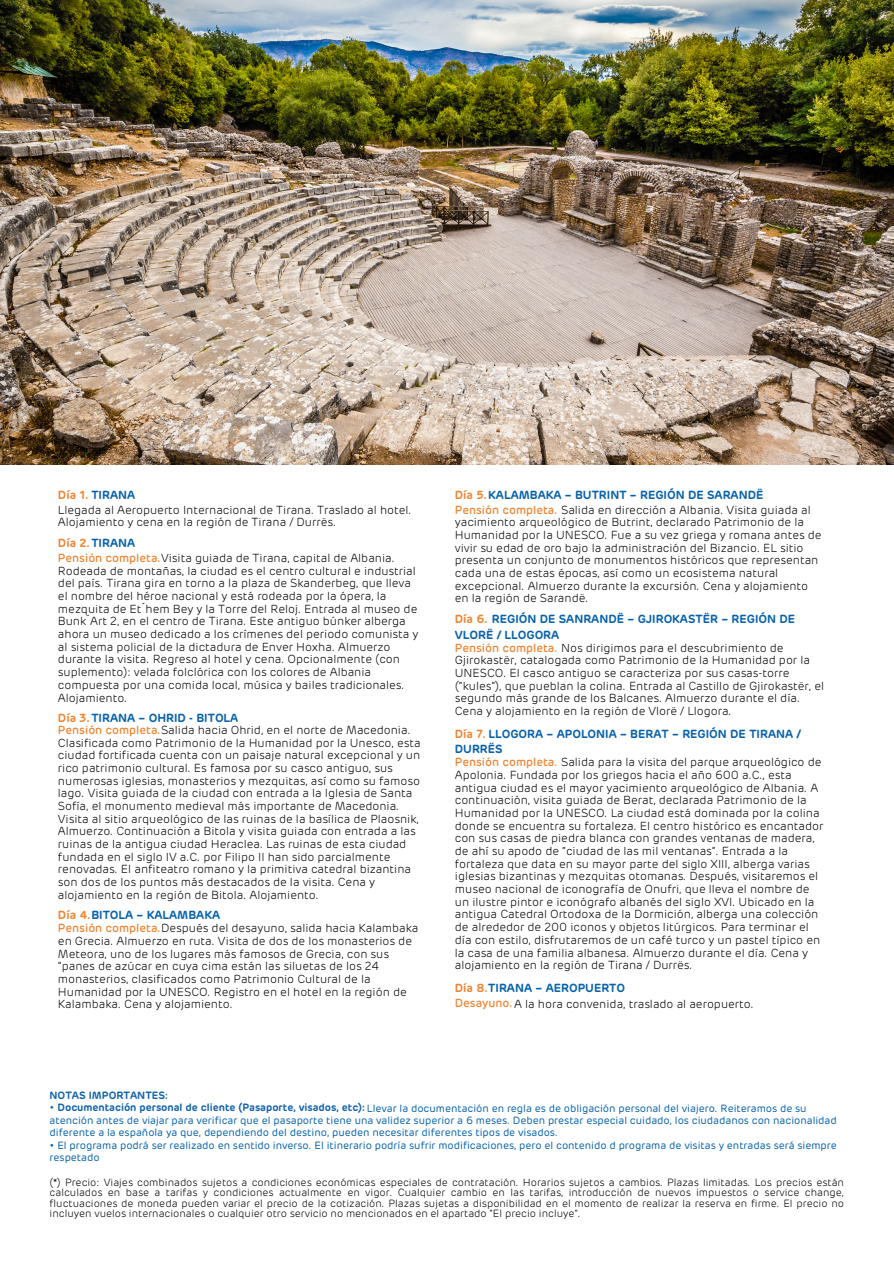
<style>
.page{position:relative;width:894px;height:1264px;background:#fff}
.page>*{position:absolute;margin:0;border:0;box-sizing:border-box;transform-origin:0 0}
.t1{font:300 11.7px/12.8px "Rubrik";color:#000}
.t2{font:600 11.7px "Rubrik";color:#0762ab}
.t3{font:500 11.7px "Rubrik";color:#ee8634}
.t4{font:10.5px/12.3px "Rubrik";color:#0762ab}
.t5{font:300 10.5px/10.2px "Rubrik";color:#000;text-align:justify}
.t6{font:600 10.5px "Rubrik";color:#1363ac}
.s1{color:#ee8634}
.s2{font-weight:500;color:#ee8634}
.s3{font-weight:600;color:#1363ac}
</style>
<div class="page">
<img style="left:0;top:0;width:893px;height:465px">
<h1 class="t2" style="left:58px;top:489px;width:79px"><span class="s1">Día 1.</span> TIRANA</h1>
<h2 class="t1" style="left:58px;top:504px;width:355px">Llegada al Aeropuerto Internacional de Tirana. Traslado al hotel.<br>Alojamiento y cena en la región de Tirana / Durrës.</h2>
<h1 class="t2" style="left:58px;top:538px;width:79px"><span class="s1">Día 2.</span>TIRANA</h1>
<h2 class="t1" style="left:58px;top:552px;width:362px"><span class="s2">Pensión completa.</span>Visita guiada de Tirana, capital de Albania.<br>Rodeada de montañas, la ciudad es el centro cultural e industrial del país. Tirana gira en torno a la plaza de Skanderbeg, que lleva el nombre del héroe nacional y está rodeada por la ópera, la mezquita de Et´hem Bey y la Torre del Reloj. Entrada al museo de Bunk´Art 2, en el centro de Tirana. Este antiguo búnker alberga ahora un museo dedicado a los crímenes del periodo comunista y al sistema policial de la dictadura de Enver Hoxha. Almuerzo durante la visita. Regreso al hotel y cena. Opcionalmente (con suplemento): velada folclórica con los colores de Albania compuesta por una comida local, música y bailes tradicionales.<br>Alojamiento.</h2>
<h1 class="t2" style="left:58px;top:713px;width:182px"><span class="s1">Día 3.</span>TIRANA – OHRID - BITOLA</h1>
<h2 class="t1" style="left:58px;top:724px;width:364px"><span class="s2">Pensión completa.</span>Salida hacia Ohrid, en el norte de Macedonia.<br>Clasificada como Patrimonio de la Humanidad por la Unesco, esta ciudad fortificada cuenta con un paisaje natural excepcional y un rico patrimonio cultural. Es famosa por su casco antiguo, sus numerosas iglesias, monasterios y mezquitas, así como su famoso lago. Visita guiada de la ciudad con entrada a la Iglesia de Santa Sofía, el monumento medieval más importante de Macedonia.<br>Visita al sitio arqueológico de las ruinas de la basílica de Plaosnik, Almuerzo. Continuación a Bitola y visita guiada con entrada a las ruinas de la antigua ciudad Heraclea. Las ruinas de esta ciudad fundada en el siglo IV a.C. por Filipo II han sido parcialmente renovadas. El anfiteatro romano y la primitiva catedral bizantina son dos de los puntos más destacados de la visita. Cena y alojamiento en la región de Bitola. Alojamiento.</h2>
<h1 class="t2" style="left:58px;top:910px;width:163px"><span class="s1">Día 4.</span>BITOLA – KALAMBAKA</h1>
<h2 class="t1" style="left:58px;top:922px;width:362px"><span class="s2">Pensión completa.</span>Después del desayuno, salida hacia Kalambaka en Grecia. Almuerzo en ruta. Visita de dos de los monasterios de Meteora, uno de los lugares más famosos de Grecia, con sus “panes de azúcar en cuya cima están las siluetas de los 24 monasterios, clasificados como Patrimonio Cultural de la Humanidad por la UNESCO. Registro en el hotel en la región de Kalambaka. Cena y alojamiento.</h2>
<h2 class="t2" style="left:454px;top:489px;width:310px"><span class="s1">Día 5.</span>KALAMBAKA – BUTRINT – REGIÓN DE SARANDË</h2>
<h2 class="t1" style="left:454px;top:504px;width:368px"><span class="s2">Pensión completa.</span> Salida en dirección a Albania. Visita guiada al yacimiento arqueológico de Butrint, declarado Patrimonio de la Humanidad por la UNESCO. Fue a su vez griega y romana antes de vivir su edad de oro bajo la administración del Bizancio. EL sitio presenta un conjunto de monumentos históricos que representan cada una de estas épocas, así como un ecosistema natural excepcional. Almuerzo durante la excursión. Cena y alojamiento en la región de Sarandë.</h2>
<h2 class="t2" style="left:454px;top:614px;width:342px"><span class="s1">Día 6.</span> REGIÓN DE SANRANDË – GJIROKASTËR – REGIÓN DE</h2>
<h2 class="t1" style="left:454px;top:641px;width:371px"><span class="s2">Pensión completa.</span> Nos dirigimos para el descubrimiento de Gjirokastër, catalogada como Patrimonio de la Humanidad por la UNESCO. El casco antiguo se caracteriza por sus casas-torre (“kules”), que pueblan la colina. Entrada al Castillo de Gjirokastër, el segundo más grande de los Balcanes. Almuerzo durante el día.<br>Cena y alojamiento en la región de Vlorë / Llogora.</h2>
<h2 class="t2" style="left:454px;top:629px;width:106px">VLORË / LLOGORA</h2>
<h1 class="t2" style="left:454px;top:728px;width:347px"><span class="s1">Día 7.</span> LLOGORA – APOLONIA – BERAT – REGIÓN DE TIRANA /</h1>
<h2 class="t1" style="left:454px;top:756px;width:370px"><span class="s2">Pensión completa.</span> Salida para la visita del parque arqueológico de Apolonia. Fundada por los griegos hacia el año 600 a.C., esta antigua ciudad es el mayor yacimiento arqueológico de Albania. A continuación, visita guiada de Berat, declarada Patrimonio de la Humanidad por la UNESCO. La ciudad está dominada por la colina donde se encuentra su fortaleza. El centro histórico es encantador con sus casas de piedra blanca con grandes ventanas de madera, de ahí su apodo de “ciudad de las mil ventanas”. Entrada a la fortaleza que data en su mayor parte del siglo XIII, alberga varias iglesias bizantinas y mezquitas otomanas. Después, visitaremos el museo nacional de iconografía de Onufri, que lleva el nombre de un ilustre pintor e iconógrafo albanés del siglo XVI. Ubicado en la antigua Catedral Ortodoxa de la Dormición, alberga una colección de alrededor de 200 iconos y objetos litúrgicos. Para terminar el día con estilo, disfrutaremos de un café turco y un pastel típico en la casa de una familia albanesa. Almuerzo durante el día. Cena y alojamiento en la región de Tirana / Durrës.</h2>
<h2 class="t2" style="left:454px;top:744px;width:49px">DURRËS</h2>
<p class="t2" style="left:454px;top:982px;width:172px"><span class="s1">Día 8.</span>TIRANA – AEROPUERTO</p>
<p class="t1" style="left:514px;top:998px;width:241px">A la hora convenida, traslado al aeropuerto.</p>
<p class="t3" style="left:454px;top:997px;width:59px">Desayuno.</p>
<h1 class="t6" style="left:50px;top:1091px;width:120px">NOTAS IMPORTANTES:</h1>
<h2 class="t4" style="left:50px;top:1102px;width:758px"><span class="s3">• Documentación personal de cliente (Pasaporte, visados, etc):</span> Llevar la documentación en regla es de obligación personal del viajero. Reiteramos de su</h2>
<h2 class="t4" style="left:50px;top:1114px;width:788px">atención antes de viajar para verificar que el pasaporte tiene una validez superior a 6 meses. Deben prestar especial cuidado, los ciudadanos con nacionalidad diferente a la española ya que, dependiendo del destino, pueden necesitar diferentes tipos de visados.</h2>
<h2 class="t4" style="left:50px;top:1139px;width:788px">• El programa podrá ser realizado en sentido inverso. El itinerario podría sufrir modificaciones, pero el contenido d programa de visitas y entradas será siempre respetado</h2>
<h2 class="t5" style="left:50px;top:1178px;width:795px">(*) Precio: Viajes combinados sujetos a condiciones económicas especiales de contratación. Horarios sujetos a cambios. Plazas limitadas. Los precios están calculados en base a tarifas y condiciones actualmente en vigor. Cualquier cambio en las tarifas, introducción de nuevos impuestos o service change, fluctuaciones de moneda pueden variar el precio de la cotización. Plazas sujetas a disponibilidad en el momento de realizar la reserva en firme. El precio no incluyen vuelos internacionales o cualquier otro servicio no mencionados en el apartado “El precio incluye”.</h2>
</div>
